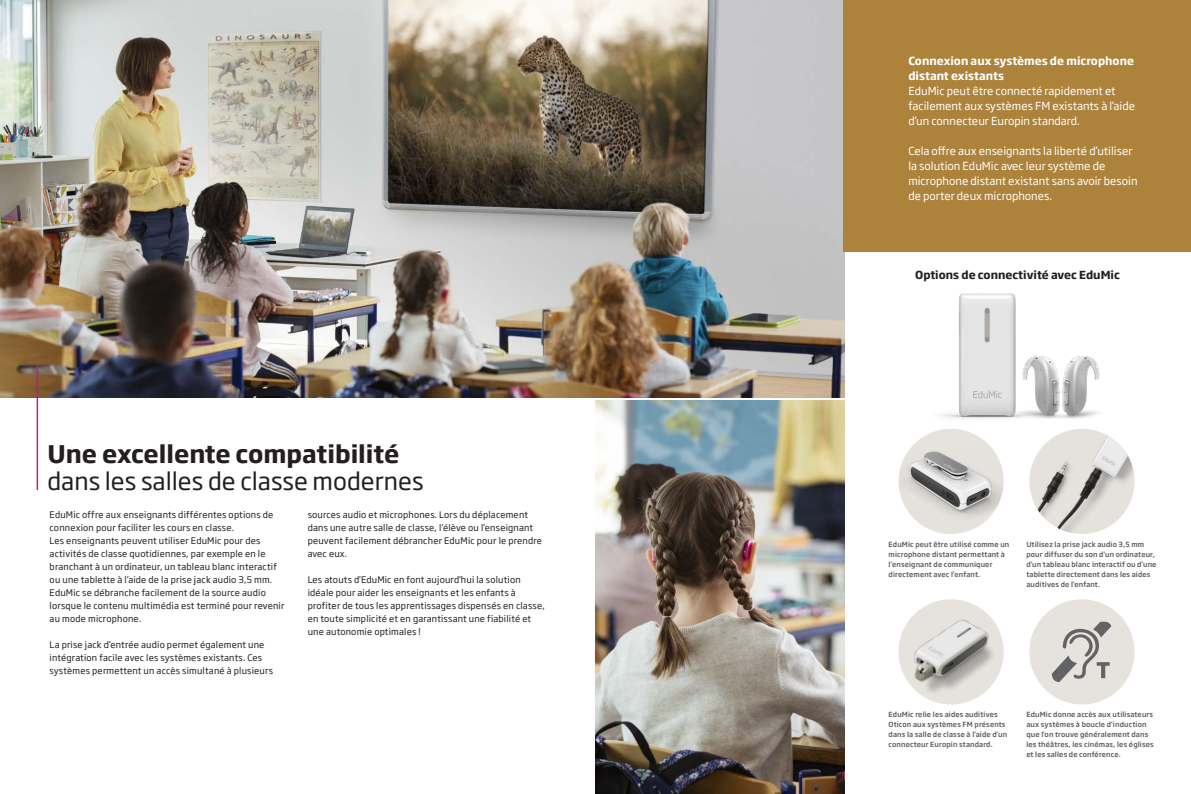
<style>
.page{position:relative;width:1191px;height:794px;background:#fff}
.page>*{position:absolute;margin:0;border:0;box-sizing:border-box;transform-origin:0 0}
.t1{font:24px "Soho Gothic Pro";color:#231f20}
.t2{font:700 24px "Soho Gothic Pro";color:#231f20}
.t3{font:11px/15px "Soho Gothic Pro";color:#fff}
.t4{font:700 11px/15px "Soho Gothic Pro";color:#fff}
.t5{font:700 11px "Soho Gothic Pro";color:#231f20}
.t6{font:9px/13px "Soho Gothic Pro";letter-spacing:.02em;color:#231f20}
.t7{font:500 7px/10px "Soho Gothic Pro";letter-spacing:.02em;color:#57585a}
</style>
<div class="page">
<img style="left:0;top:0;width:844px;height:397px">
<div style="left:843px;top:0;width:348px;height:252px;background:#ad823b"></div>
<img style="left:939px;top:294px;width:106px;height:125px">
<div style="left:898px;top:429px;width:105px;height:105px;background:#e6e2de;border-radius:50%"></div>
<img style="left:898px;top:449px;width:105px;height:80px">
<img style="left:1029px;top:429px;width:105px;height:105px;border-radius:53px">
<img style="left:900px;top:601px;width:101px;height:101px">
<div style="left:1029px;top:599px;width:105px;height:105px;background:#e6e2de;border-radius:50%"></div>
<svg style="left:1051px;top:621px;width:60px;height:61px"></svg>
<img style="left:595px;top:400px;width:249px;height:394px">
<img style="left:1070px;top:356px;width:30px;height:63px">
<img style="left:1008px;top:357px;width:62px;height:62px">
<hr style="left:37px;top:364px;width:1px;height:46px;background:#c5168c">
<hr style="left:37px;top:410px;width:1px;height:34px;background:#c5168c">
<hr style="left:37px;top:444px;width:1px;height:46px;background:#c5168c">
<h1 class="t2" style="left:47px;top:435px;width:353px">Une excellente compatibilité</h1>
<h1 class="t1" style="left:47px;top:462px;width:378px">dans les salles de classe modernes</h1>
<p class="t6" style="left:50px;top:507px;width:236px">EduMic offre aux enseignants différentes options de connexion pour faciliter les cours en classe.<br>Les enseignants peuvent utiliser EduMic pour des activités de classe quotidiennes, par exemple en le branchant à un ordinateur, un tableau blanc interactif ou une tablette à l’aide de la prise jack audio 3,5 mm.<br>EduMic se débranche facilement de la source audio lorsque le contenu multimédia est terminé pour revenir au mode microphone.</p>
<p class="t6" style="left:50px;top:637px;width:225px">La prise jack d’entrée audio permet également une intégration facile avec les systèmes existants. Ces systèmes permettent un accès simultané à plusieurs</p>
<p class="t6" style="left:308px;top:507px;width:236px">sources audio et microphones. Lors du déplacement dans une autre salle de classe, l’élève ou l’enseignant peuvent facilement débrancher EduMic pour le prendre avec eux.</p>
<p class="t6" style="left:308px;top:572px;width:239px">Les atouts d'EduMic en font aujourd'hui la solution idéale pour aider les enseignants et les enfants à profiter de tous les apprentissages dispensés en classe, en toute simplicité et en garantissant une fiabilité et une autonomie optimales !</p>
<p class="t4" style="left:908px;top:53px;width:227px">Connexion aux systèmes de microphone distant existants</p>
<p class="t3" style="left:908px;top:83px;width:228px">EduMic peut être connecté rapidement et facilement aux systèmes FM existants à l’aide d’un connecteur Europin standard.</p>
<p class="t3" style="left:908px;top:143px;width:231px">Cela offre aux enseignants la liberté d’utiliser la solution EduMic avec leur système de microphone distant existant sans avoir besoin de porter deux microphones.</p>
<p class="t5" style="left:915px;top:266px;width:206px">Options de connectivité avec EduMic</p>
<p class="t7" style="left:888px;top:539px;width:122px">EduMic peut être utilisé comme un microphone distant permettant à l’enseignant de communiquer directement avec l’enfant.</p>
<p class="t7" style="left:1026px;top:539px;width:132px">Utilisez la prise jack audio 3,5 mm pour diffuser du son d’un ordinateur, d’un tableau blanc interactif ou d’une tablette directement dans les aides auditives de l’enfant.</p>
<p class="t7" style="left:888px;top:709px;width:120px">EduMic relie les aides auditives<br>Oticon aux systèmes FM présents dans la salle de classe à l’aide d’un connecteur Europin standard.</p>
<p class="t7" style="left:1026px;top:709px;width:129px">EduMic donne accès aux utilisateurs aux systèmes à boucle d’induction que l'on trouve généralement dans les théâtres, les cinémas, les églises et les salles de conférence.</p>
</div>
